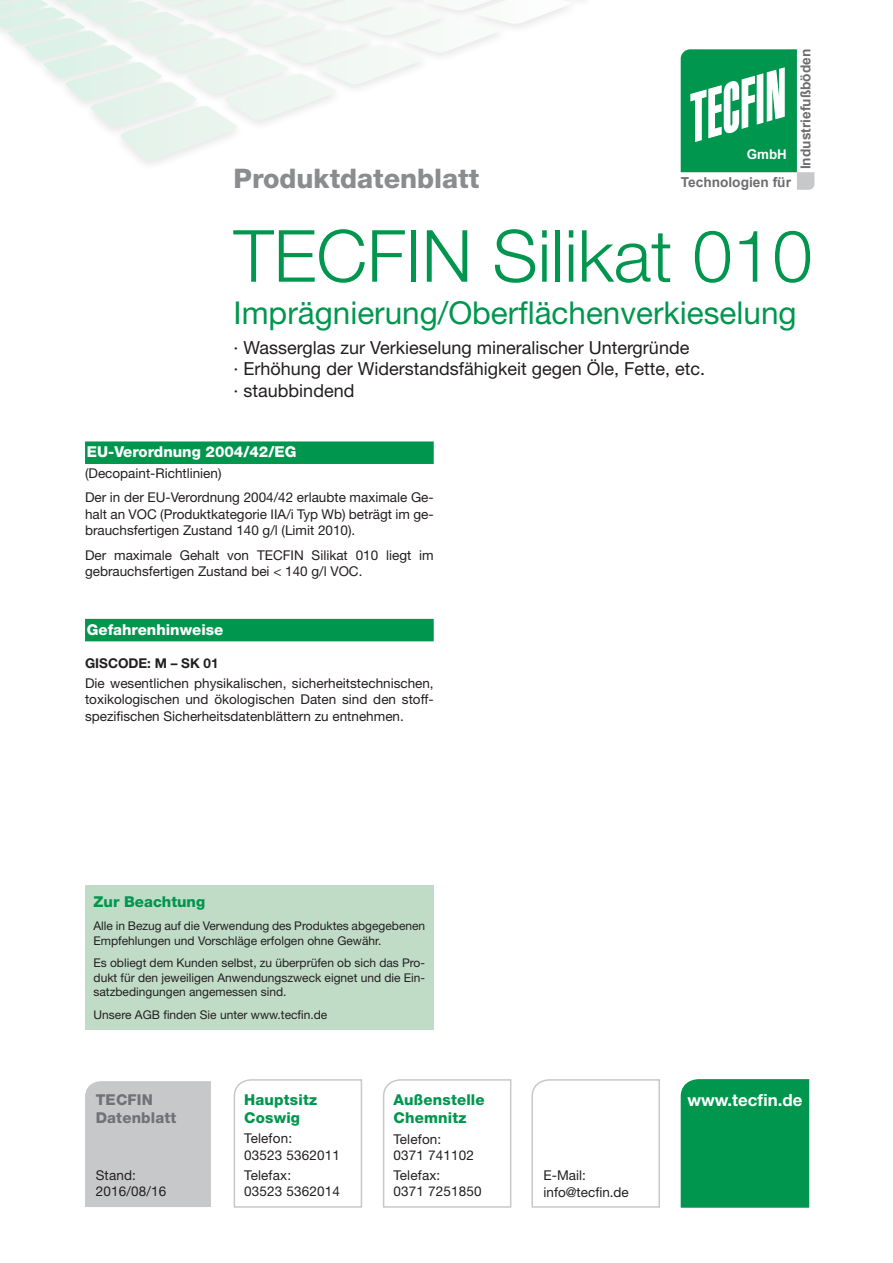
<style>
.page{position:relative;width:893px;height:1263px;background:#fff}
.page>*{position:absolute;margin:0;border:0;box-sizing:border-box;transform-origin:0 0}
.t1{font:300 72px "Helvetica Neue LT Std";color:#00964e}
.t2{font:31.5px "Helvetica Neue LT Std";color:#00964e}
.t3{font:800 27px "Helvetica Neue LT Std";color:#8a8c8f}
.t4{font:18px/21.6px "Helvetica Neue LT Std";color:#231f20}
.t5{font:700 16.8px "Helvetica Neue LT Std";color:#fff}
.t6{font:800 15px/18px "Helvetica Neue LT Std";letter-spacing:.01em;color:#00964e}
.t7{font:800 15px "Helvetica Neue LT Std";color:#fff}
.t8{font:800 15px/18px "Helvetica Neue LT Std";letter-spacing:.01em;color:#717275}
.t9{font:700 13.65px "Arial";color:#6c6d70}
.t10{font:13.5px/16.2px "Helvetica Neue LT Std";color:#231f20}
.t11{font:700 13.5px "Helvetica Neue LT Std";color:#231f20}
.t12{font:700 13.35px "Arial";color:#fff}
.t13{font:12px/14.4px "Helvetica Neue LT Std";color:#231f20}
</style>
<div class="page">
<div style="left:0;top:0;width:594px;height:172px;background:#231f20;opacity:.75"></div>
<div style="left:680px;top:1079px;width:130px;height:129px;background:#00964e"></div>
<svg style="left:531px;top:1079px;width:129px;height:129px"></svg>
<svg style="left:383px;top:1079px;width:129px;height:129px"></svg>
<svg style="left:233px;top:1079px;width:130px;height:129px"></svg>
<div style="left:85px;top:1081px;width:126px;height:126px;background:#c7c8ca"></div>
<svg style="left:681px;top:49px;width:133px;height:141px"></svg>
<div style="left:85px;top:441px;width:349px;height:23px;background:#00964e"></div>
<div style="left:85px;top:619px;width:349px;height:22px;background:#00964e"></div>
<div style="left:85px;top:885px;width:349px;height:145px;background:#c0dcc7"></div>
<h3 class="t3" style="left:234px;top:162px;width:247px">Produktdatenblatt</h3>
<p class="t12" style="left:747px;top:145px;width:42px">GmbH</p>
<p class="t9" style="left:681px;top:173px;width:112px">Technologien für</p>
<p class="t9" style="left:797px;top:169px;width:122px;rotate:-90deg">Industriefußböden</p>
<h1 class="t1" style="left:234px;top:212px;width:580px">TECFIN Silikat 010</h1>
<h2 class="t2" style="left:234px;top:294px;width:564px">Imprägnierung/Oberflächenverkieselung</h2>
<h3 class="t4" style="left:234px;top:336px;width:473px">· Wasserglas zur Verkieselung mineralischer Untergründe<br>· Erhöhung der Widerstandsfähigkeit gegen Öle, Fette, etc. · staubbindend</h3>
<p class="t7" style="left:87px;top:443px;width:211px">EU-Verordnung 2004/42/EG</p>
<p class="t10" style="left:85px;top:460px;width:350px;line-height:24.8px">(Decopaint-Richtlinien)<br>Der in der EU-Verordnung 2004/42 erlaubte maximale Ge-</p>
<p class="t10" style="left:85px;top:505px;width:350px">halt an VOC (Produktkategorie IIA/i Typ Wb) beträgt im ge&shy;brauchsfertigen Zustand 140 g/l (Limit 2010).</p>
<p class="t10" style="left:85px;top:546px;width:350px">Der maximale Gehalt von TECFIN Silikat 010 liegt im gebrauchsfertigen Zustand bei &lt; 140 g/l VOC.</p>
<p class="t7" style="left:87px;top:620px;width:138px">Gefahrenhinweise</p>
<p class="t11" style="left:85px;top:655px;width:135px">GISCODE: M – SK 01</p>
<p class="t10" style="left:85px;top:675px;width:350px;text-align:justify">Die wesentlichen physikalischen, sicherheitstechnischen, toxikologischen und ökologischen Daten sind den stoff&shy;spezifischen Sicherheitsdatenblättern zu entnehmen.</p>
<p class="t6" style="left:94px;top:893px;width:113px">Zur Beachtung</p>
<p class="t13" style="left:94px;top:918px;width:333px">Alle in Bezug auf die Verwendung des Produktes abgegebenen<br>Empfehlungen und Vorschläge erfolgen ohne Gewähr.</p>
<p class="t13" style="left:94px;top:956px;width:333px;text-align:justify">Es obliegt dem Kunden selbst, zu überprüfen ob sich das Pro&shy;dukt für den jeweiligen Anwendungszweck eignet und die Ein&shy;satzbedingungen angemessen sind.</p>
<p class="t13" style="left:94px;top:1007px;width:235px">Unsere AGB finden Sie unter www.tecfin.de</p>
<p class="t8" style="left:96px;top:1090px;width:82px">TECFIN<br>Datenblatt</p>
<p class="t6" style="left:244px;top:1090px;width:74px">Hauptsitz<br>Coswig</p>
<p class="t10" style="left:244px;top:1130px;width:97px">Telefon:<br>03523 5362011</p>
<p class="t10" style="left:244px;top:1167px;width:97px">Telefax:<br>03523 5362014</p>
<p class="t6" style="left:393px;top:1091px;width:93px">Außenstelle</p>
<p class="t5" style="left:687px;top:1090px;width:117px">www.tecfin.de</p>
<p class="t6" style="left:393px;top:1109px;width:74px">Chemnitz</p>
<p class="t10" style="left:393px;top:1130px;width:82px">Telefon:<br>0371 741102</p>
<p class="t10" style="left:393px;top:1167px;width:90px">Telefax:<br>0371 7251850</p>
<p class="t10" style="left:96px;top:1167px;width:72px">Stand:<br>2016/08/16</p>
<p class="t10" style="left:544px;top:1167px;width:87px">E-Mail: info@tecfin.de</p>
</div>
